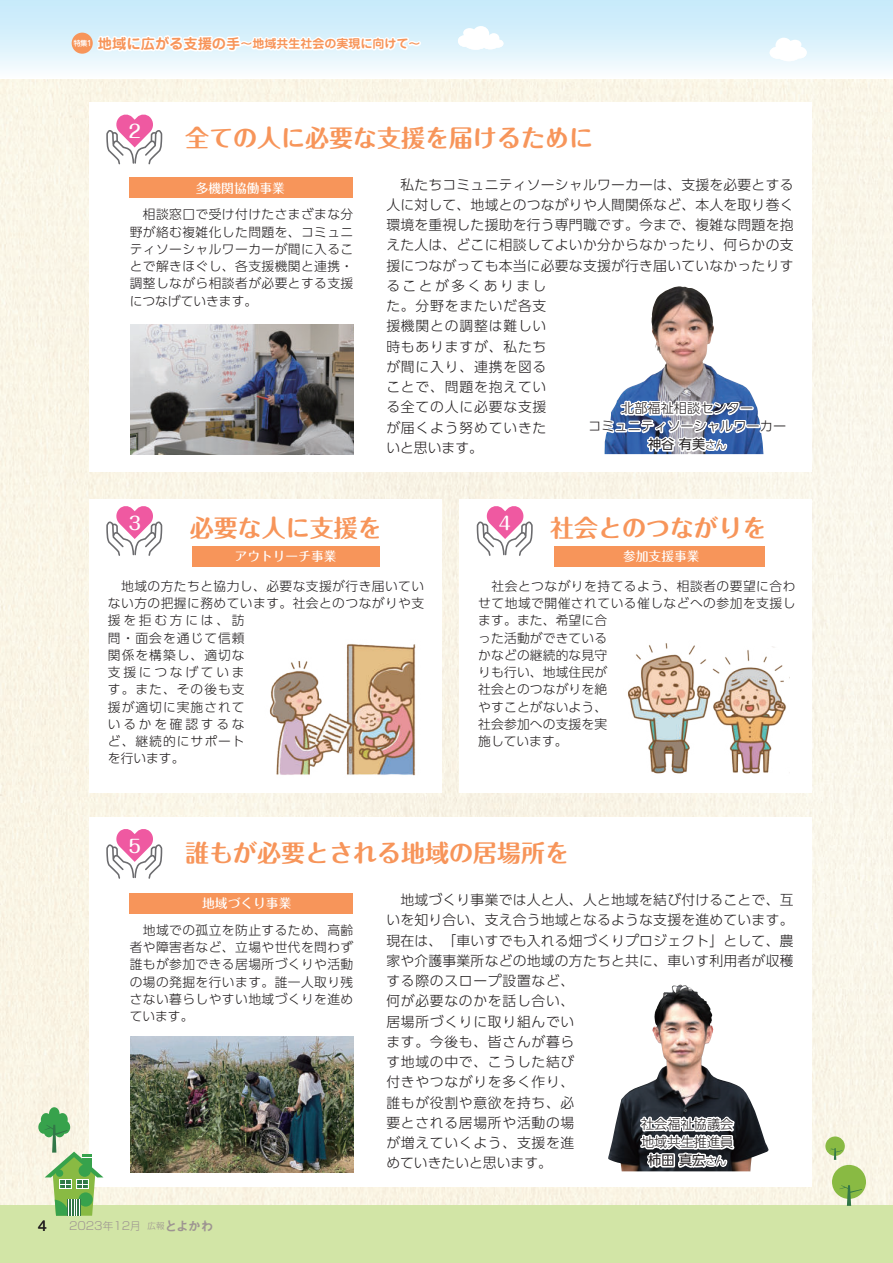
<style>
.page{position:relative;width:893px;height:1263px;background:#fff}
.page>*{position:absolute;margin:0;border:0;box-sizing:border-box;transform-origin:0 0}
.t1{font:700 24px "Maru Fo Pro";color:#f7955a}
.t2{font:500 18px "Maru Fo Pro";color:#fff}
.t3{font:300 13.8px/20.2px "UD Shin Go Pro";letter-spacing:.02em;color:#231f20}
.t4{font:13.35px "Gothic MB101 Pro";color:#231f20}
.t5{font:300 13.2px/18px "UD Shin Go Pro";color:#231f20;text-align:center}
.t6{font:300 12.75px/17.2px "UD Shin Go Pro";letter-spacing:.035em;color:#231f20;text-align:justify}
.t7{font:300 12.75px/17.2px "UD Shin Go Pro";letter-spacing:.08em;color:#231f20}
.t8{font:300 12.75px/17.2px "UD Shin Go Pro";letter-spacing:.01em;color:#231f20}
.t9{font:500 12.75px "Maru Fo Pro";color:#fff}
.t10{font:700 12px "Jun 501 Pro";color:#f7955a}
.t11{font:300 11.1px "Shin Go Pro";color:#9d9491}
.s1{font-size:14.25px}
.s2{font-weight:400}
.s3{font-family:"Shin Go Pro";font-size:10.5px}
.s4{font-size:10.65px}
.s5{font-size:8.55px}
.s6{font-family:"Midashi Go Pro MB31";font-weight:400;font-size:13.35px}
</style>
<div class="page">
<div style="left:0;top:79px;width:893px;height:1126px;background:#faf6e7"></div>
<div style="left:89px;top:102px;width:723px;height:370px;background:#fff"></div>
<div style="left:0;top:1205px;width:893px;height:58px;background:#d2e5a6"></div>
<div style="left:89px;top:817px;width:723px;height:370px;background:#fff"></div>
<div style="left:0;top:0;width:893px;height:79px;background:linear-gradient(to bottom,#c1e8fa,#f8fcfe)"></div>
<img style="left:130px;top:325px;width:224px;height:129px">
<img style="left:624px;top:286px;width:139px;height:168px">
<div style="left:89px;top:499px;width:353px;height:293px;background:#fff"></div>
<div style="left:459px;top:499px;width:353px;height:293px;background:#fff"></div>
<img style="left:269px;top:644px;width:147px;height:132px">
<img style="left:628px;top:643px;width:158px;height:131px">
<div style="left:72px;top:33px;width:21px;height:21px;background:#f7955a;border-radius:50%"></div>
<svg style="left:458px;top:26px;width:45px;height:24px"></svg>
<svg style="left:770px;top:38px;width:37px;height:23px"></svg>
<div style="left:825px;top:1136px;width:20px;height:20px;background:#89ba43;border-radius:50%"></div>
<svg style="left:829px;top:1148px;width:14px;height:12px"></svg>
<div style="left:832px;top:1165px;width:34px;height:34px;background:#89ba43;border-radius:50%"></div>
<svg style="left:839px;top:1185px;width:23px;height:21px"></svg>
<svg style="left:38px;top:1107px;width:65px;height:109px"></svg>
<svg style="left:106px;top:506px;width:57px;height:50px"></svg>
<svg style="left:476px;top:472px;width:57px;height:84px"></svg>
<svg style="left:95px;top:0;width:328px;height:165px"></svg>
<div style="left:739px;top:406px;width:15px;height:4px;border:3px solid #fff"></div>
<div style="left:746px;top:424px;width:14px;height:4px;border:3px solid #fff"></div>
<svg style="left:756px;top:418px;width:7px;height:18px"></svg>
<svg style="left:604px;top:391px;width:144px;height:64px"></svg>
<div style="left:129px;top:177px;width:223px;height:21px;background:#f7955a"></div>
<div style="left:192px;top:546px;width:187px;height:20px;background:#f7955a"></div>
<div style="left:554px;top:546px;width:210px;height:20px;background:#f7955a"></div>
<img style="left:130px;top:1036px;width:224px;height:136px">
<img style="left:608px;top:984px;width:160px;height:187px">
<svg style="left:106px;top:792px;width:57px;height:87px"></svg>
<div style="left:129px;top:893px;width:223px;height:20px;background:#f7955a"></div>
<svg style="left:638px;top:1113px;width:100px;height:58px"></svg>
<p class="t10" style="left:73px;top:34px;width:349px"><sup>特集1</sup> <span class="s1">地域に広がる支援の手</span>～地域共生社会の実現に向けて～</p>
<h2 class="t2" style="left:129px;top:117px;width:14px">2</h2>
<h1 class="t1" style="left:185px;top:119px;width:409px">全ての人に必要な支援を届けるために</h1>
<p class="t9" style="left:196px;top:178px;width:91px">多機関協働事業</p>
<p class="t6" style="left:130px;top:205px;width:225px">　相談窓口で受け付けたさまざまな分野が絡む複雑化した問題を、コミュニティソーシャルワーカーが間に入ることで解きほぐし、各支援機関と連携・調整しながら相談者が必要とする支援につなげていきます。</p>
<p class="t3" style="left:386px;top:174px;width:409px">　私たちコミュニティソーシャルワーカーは、支援を必要とする人に対して、地域とのつながりや人間関係など、本人を取り巻く環境を重視した援助を行う専門職です。今まで、複雑な問題を抱えた人は、どこに相談してよいか分からなかったり、何らかの支援につながっても本当に必要な支援が行き届いていなかったりすることが多くありまし<br>た。分野をまたいだ各支<br>援機関との調整は難しい<br>時もありますが、私たち<br>が間に入り、連携を図る<br>ことで、問題を抱えてい<br>る全ての人に必要な支援<br>が届くよう努めていきた<br>いと思います。</p>
<p class="t5" style="left:588px;top:399px;width:200px">北部福祉相談センター<br>コミュニティソーシャルワーカー<span class="s2">神谷 有美</span><span class="s3">さん</span></p>
<h2 class="t2" style="left:129px;top:508px;width:14px">3</h2>
<h2 class="t2" style="left:498px;top:508px;width:14px">4</h2>
<h1 class="t1" style="left:190px;top:509px;width:194px">必要な人に支援を</h1>
<h1 class="t1" style="left:550px;top:509px;width:217px">社会とのつながりを</h1>
<p class="t9" style="left:235px;top:546px;width:103px">アウトリーチ事業</p>
<p class="t9" style="left:623px;top:546px;width:78px">参加支援事業</p>
<p class="t7" style="left:108px;top:577px;width:318px">　地域の方たちと協力し、必要な支援が行き届いていない方の把握に務めています。社会とのつながりや支援を拒む方には、訪<br>問・面会を通じて信頼<br>関係を構築し、適切な<br>支援につなげていま<br>す。また、その後も支<br>援が適切に実施されて<br>いるかを確認するな<br>ど、継続的にサポート<br>を行います。</p>
<p class="t8" style="left:478px;top:577px;width:319px">　社会とつながりを持てるよう、相談者の要望に合わせて地域で開催されている催しなどへの参加を支援します。また、希望に合<br>った活動ができている<br>かなどの継続的な見守<br>りも行い、地域住民が<br>社会とのつながりを絶<br>やすことがないよう、<br>社会参加への支援を実<br>施しています。</p>
<h2 class="t2" style="left:129px;top:832px;width:14px">5</h2>
<h1 class="t1" style="left:185px;top:833px;width:386px">誰もが必要とされる地域の居場所を</h1>
<p class="t3" style="left:386px;top:889px;width:409px">　地域づくり事業では人と人、人と地域を結び付けることで、互いを知り合い、支え合う地域となるような支援を進めています。現在は、「車いすでも入れる畑づくりプロジェクト」として、農家や介護事業所などの地域の方たちと共に、車いす利用者が収穫する際のスロープ設置など、<br>何が必要なのかを話し合い、<br>居場所づくりに取り組んでい<br>ます。今後も、皆さんが暮ら<br>す地域の中で、こうした結び<br>付きやつながりを多く作り、<br>誰もが役割や意欲を持ち、必<br>要とされる居場所や活動の場<br>が増えていくよう、支援を進<br>めていきたいと思います。</p>
<p class="t9" style="left:189px;top:893px;width:103px">　地域づくり事業</p>
<p class="t6" style="left:130px;top:921px;width:225px">　地域での孤立を防止するため、高齢者や障害者など、立場や世代を問わず誰もが参加できる居場所づくりや活動の場の発掘を行います。誰一人取り残さない暮らしやすい地域づくりを進めています。</p>
<p class="t5" style="left:641px;top:1115px;width:94px">社会福祉協議会地域共生推進員<span class="s2">柿田 真宏</span><span class="s3">さん</span></p>
<p class="t4" style="left:38px;top:1215px;width:11px">4</p>
<p class="t11" style="left:69px;top:1217px;width:146px">2023<span class="s4">年</span>12<span class="s4">月</span> <span class="s5">広報</span><span class="s6">とよかわ</span></p>
</div>
